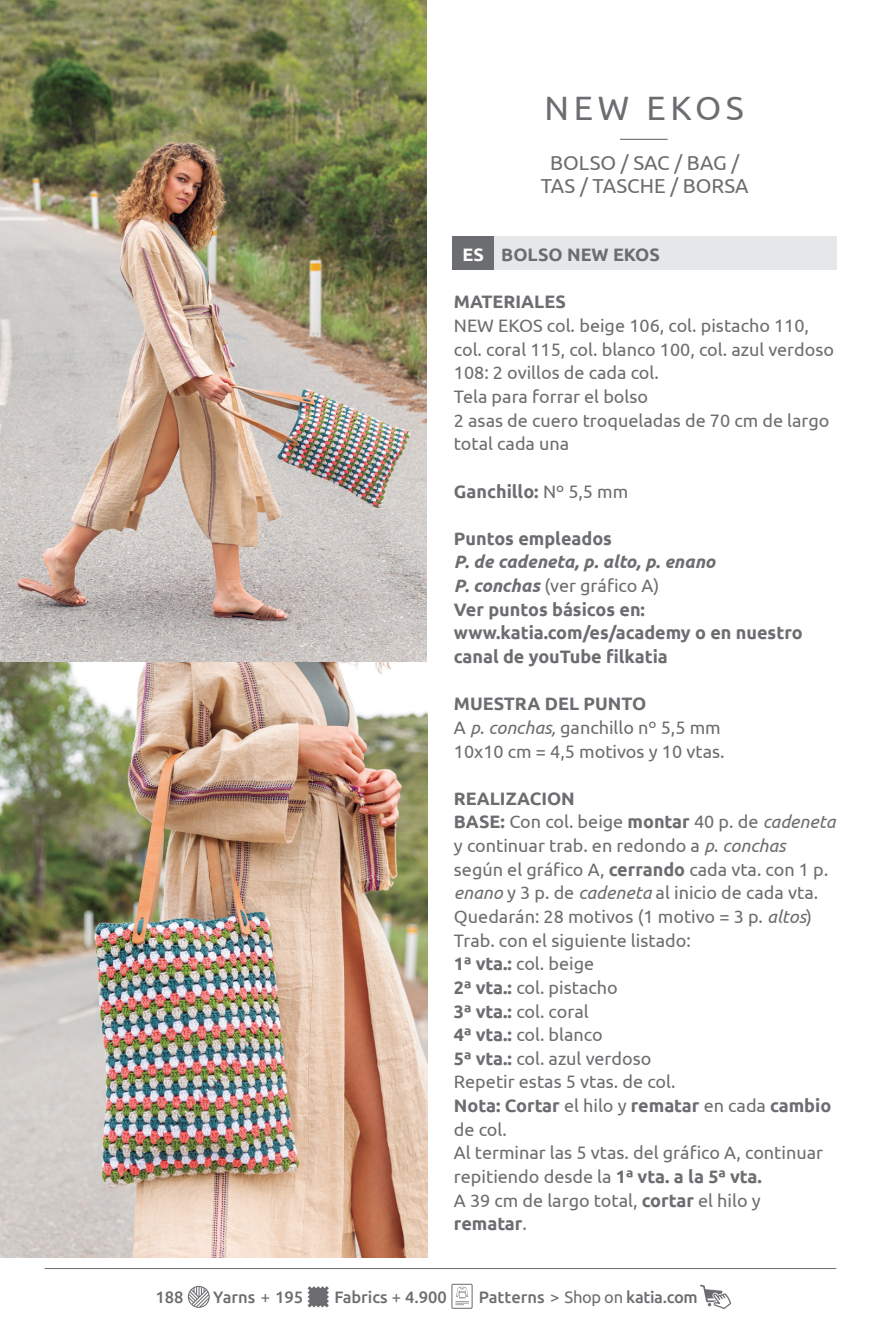
<style>
.page{position:relative;width:881px;height:1340px;background:#fff}
.page>*{position:absolute;margin:0;border:0;box-sizing:border-box;transform-origin:0 0}
.t1{font:33.75px "Ubuntu";letter-spacing:.14em;color:#6c6d70}
.t2{font:20.25px/23.6px "Ubuntu";color:#6c6d70;text-align:center}
.Título_2{font:18px/23.6px "Ubuntu";color:#6c6d70}
.Título_2-2{font:700 18px/23.6px "Ubuntu";color:#6c6d70}
.t3{font:italic 700 18px "Ubuntu";color:#6c6d70}
.leaflet{font:700 18px "Ubuntu";color:#6c6d70}
.Título_1{font:700 18px "Ubuntu";color:#6c6d70}
.t4{font:500 16.43px "Ubuntu";color:#6c6d70}
.t5{font:16.43px "Ubuntu";color:#6c6d70}
.s1{color:#fff}
.s2{font-weight:400}
.s3{font-weight:700;font-style:italic}
.s4{font-style:italic}
.s5{font-weight:700}
</style>
<div class="page">
<hr style="left:619px;top:139px;width:48px;height:1px;background:#6c6d70">
<img style="left:0;top:0;width:427px;height:663px">
<img style="left:0;top:663px;width:427px;height:594px">
<hr style="left:45px;top:1268px;width:791px;height:1px;background:#6c6d70">
<svg style="left:700px;top:1284px;width:31px;height:25px"></svg>
<svg style="left:188px;top:1286px;width:22px;height:21px"></svg>
<svg style="left:307px;top:1286px;width:22px;height:21px"></svg>
<svg style="left:451px;top:1283px;width:21px;height:25px"></svg>
<div style="left:452px;top:236px;width:42px;height:34px;background:#6c6d70"></div>
<div style="left:493px;top:236px;width:343px;height:34px;background:#e6e7e9"></div>
<p class="t1" style="left:544px;top:88px;width:201px">NEW EKOS</p>
<p class="t2" style="left:540px;top:150px;width:209px">BOLSO / SAC / BAG /<br>TAS / TASCHE / BORSA</p>
<p class="leaflet" style="left:462px;top:244px;width:199px"><span class="s1">ES</span> BOLSO NEW EKOS</p>
<p class="Título_1" style="left:453px;top:291px;width:113px">MATERIALES</p>
<p class="Título_2" style="left:453px;top:313px;width:381px">NEW EKOS col. beige 106, col. pistacho 110, col. coral 115, col. blanco 100, col. azul verdoso<br>108: 2 ovillos de cada col.</p>
<p class="Título_2" style="left:453px;top:384px;width:196px">Tela para forrar el bolso</p>
<p class="Título_2" style="left:453px;top:408px;width:377px">2 asas de cuero troqueladas de 70 cm de largo total cada una</p>
<p class="Título_2-2" style="left:453px;top:479px;width:176px">Ganchillo: <span class="s2">Nº 5,5 mm</span></p>
<p class="Título_2-2" style="left:453px;top:526px;width:159px">Puntos empleados</p>
<p class="t3" style="left:453px;top:551px;width:263px">P. de cadeneta, p. alto, p. enano</p>
<p class="Título_2" style="left:453px;top:573px;width:207px"><span class="s3">P. conchas</span> (ver gráfico A)</p>
<p class="Título_2-2" style="left:453px;top:597px;width:192px">Ver puntos básicos en:</p>
<p class="Título_2-2" style="left:453px;top:621px;width:350px">www.katia.com/es/academy o en nuestro canal de youTube filkatia</p>
<p class="Título_2-2" style="left:453px;top:691px;width:194px">MUESTRA DEL PUNTO</p>
<p class="Título_2" style="left:453px;top:715px;width:268px">A <span class="s4">p. conchas,</span> ganchillo nº 5,5 mm</p>
<p class="Título_2" style="left:453px;top:738px;width:272px">10x10 cm = 4,5 motivos y 10 vtas.</p>
<p class="Título_2-2" style="left:453px;top:786px;width:122px">REALIZACION</p>
<p class="Título_2" style="left:453px;top:809px;width:383px"><span class="s5">BASE:</span> Con col. beige <span class="s5">montar</span> 40 p. de <span class="s4">cadeneta </span>y continuar trab. en redondo a <span class="s4">p. conchas </span>según el gráfico A, <span class="s5">cerrando</span> cada vta. con 1 p<span class="s4">. enano</span> y 3 p. de <span class="s4">cadeneta</span> al inicio de cada vta.</p>
<p class="Título_2" style="left:453px;top:904px;width:359px">Quedarán: 28 motivos (1 motivo = 3 p. <span class="s4">altos</span>)</p>
<p class="Título_2" style="left:453px;top:927px;width:238px">Trab. con el siguiente listado:</p>
<p class="Título_2" style="left:453px;top:951px;width:142px"><span class="s5">1ª vta.:</span> col. beige</p>
<p class="Título_2" style="left:453px;top:975px;width:165px"><span class="s5">2ª vta.:</span> col. pistacho</p>
<p class="Título_2" style="left:453px;top:998px;width:136px"><span class="s5">3ª vta.:</span> col. coral</p>
<p class="Título_2" style="left:453px;top:1022px;width:150px"><span class="s5">4ª vta.:</span> col. blanco</p>
<p class="Título_2" style="left:453px;top:1046px;width:199px"><span class="s5">5ª vta.:</span> col. azul verdoso</p>
<p class="Título_2" style="left:453px;top:1069px;width:223px">Repetir estas 5 vtas. de col.</p>
<p class="Título_2-2" style="left:453px;top:1093px;width:379px">Nota: Cortar <span class="s2">el hilo y</span> rematar <span class="s2">en cada</span> cambio <span class="s2">de col.</span></p>
<p class="Título_2" style="left:453px;top:1140px;width:370px">Al terminar las 5 vtas. del gráfico A, continuar repitiendo desde la <span class="s5">1ª vta. a la 5ª vta.</span></p>
<p class="Título_2" style="left:453px;top:1187px;width:308px">A 39 cm de largo total, <span class="s5">cortar</span> el hilo y <span class="s5">rematar</span>.</p>
<p class="t4" style="left:334px;top:1287px;width:114px">Fabrics 4.900</p>
<p class="t4" style="left:478px;top:1287px;width:220px">Patterns <span class="s2">&gt; Shop on</span> katia.com</p>
<p class="t4" style="left:155px;top:1287px;width:30px">188</p>
<p class="t4" style="left:213px;top:1287px;width:92px">Yarns <span class="s2">+</span> 195</p>
<p class="t5" style="left:391px;top:1289px;width:11px">+</p>
</div>
